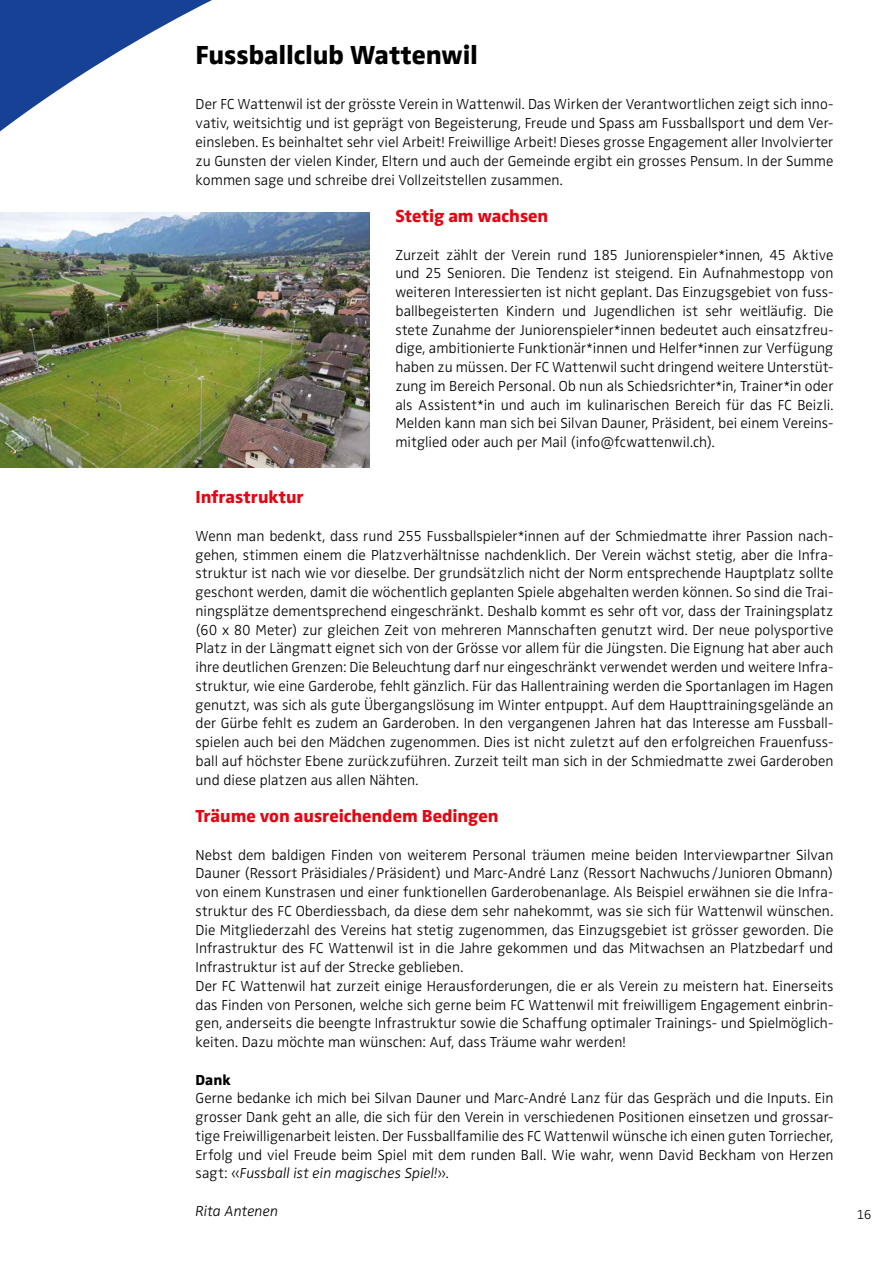
<style>
.page{position:relative;width:893px;height:1263px;background:#fff}
.page>*{position:absolute;margin:0;border:0;box-sizing:border-box;transform-origin:0 0}
.t1{font:800 27px "Zwo Pro";letter-spacing:-.005em;color:#000}
.t2{font:800 18px "Zwo Pro";letter-spacing:-.005em;color:#e30613}
.t3{font:300 15px/18.8px "Zwo Pro";color:#000;text-align:justify}
.t4{font:italic 300 15px "Zwo Pro";color:#000}
.t5{font:800 15px "Zwo Pro";color:#000}
.t6{font:300 13.5px "Zwo Pro";color:#000}
.s1{font-style:italic}
</style>
<div class="page">
<svg style="left:0;top:0;width:212px;height:132px"></svg>
<img style="left:0;top:213px;width:370px;height:255px">
<h1 class="t1" style="left:196px;top:34px;width:284px">Fussballclub Wattenwil</h1>
<p class="t3" style="left:196px;top:94px;width:639px">Der FC Wattenwil ist der grösste Verein in Wattenwil. Das Wirken der Verantwortlichen zeigt sich inno&shy;vativ, weitsichtig und ist geprägt von Begeisterung, Freude und Spass am Fussballsport und dem Ver&shy;einsleben. Es beinhaltet sehr viel Arbeit! Freiwillige Arbeit! Dieses grosse Engagement aller Involvierter zu Gunsten der vielen Kinder, Eltern und auch der Gemeinde ergibt ein grosses Pensum. In der Summe kommen sage und schreibe drei Vollzeitstellen zusammen.</p>
<p class="t2" style="left:395px;top:202px;width:154px">Stetig am wachsen</p>
<p class="t3" style="left:395px;top:244px;width:439px">Zurzeit zählt der Verein rund 185 Juniorenspieler*innen, 45 Aktive und 25 Senioren. Die Tendenz ist steigend. Ein Aufnahmestopp von weiteren Interessierten ist nicht geplant. Das Einzugsgebiet von fuss&shy;ballbegeisterten Kindern und Jugendlichen ist sehr weitläufig. Die stete Zunahme der Juniorenspieler*innen bedeutet auch einsatzfreu&shy;dige, ambitionierte Funktionär*innen und Helfer*innen zur Verfügung haben zu müssen. Der FC Wattenwil sucht dringend weitere Unterstüt&shy;zung im Bereich Personal. Ob nun als Schiedsrichter*in, Trainer*in oder als Assistent*in und auch im kulinarischen Bereich für das FC Beizli.<br>Melden kann man sich bei Silvan Dauner, Präsident, bei einem Vereins&shy;mitglied oder auch per Mail (info@fcwattenwil.ch).</p>
<p class="t2" style="left:196px;top:483px;width:110px">Infrastruktur</p>
<p class="t3" style="left:196px;top:525px;width:639px">Wenn man bedenkt, dass rund 255 Fussballspieler*innen auf der Schmiedmatte ihrer Passion nach&shy;gehen, stimmen einem die Platzverhältnisse nachdenklich. Der Verein wächst stetig, aber die Infra&shy;struktur ist nach wie vor dieselbe. Der grundsätzlich nicht der Norm entsprechende Hauptplatz sollte geschont werden, damit die wöchentlich geplanten Spiele abgehalten werden können. So sind die Trai&shy;ningsplätze dementsprechend eingeschränkt. Deshalb kommt es sehr oft vor, dass der Trainingsplatz (60 x 80 Meter) zur gleichen Zeit von mehreren Mannschaften genutzt wird. Der neue polysportive Platz in der Längmatt eignet sich von der Grösse vor allem für die Jüngsten. Die Eignung hat aber auch ihre deutlichen Grenzen: Die Beleuchtung darf nur eingeschränkt verwendet werden und weitere Infra&shy;struktur, wie eine Garderobe, fehlt gänzlich. Für das Hallentraining werden die Sportanlagen im Hagen genutzt, was sich als gute Übergangslösung im Winter entpuppt. Auf dem Haupttrainingsgelände an der Gürbe fehlt es zudem an Garderoben. In den vergangenen Jahren hat das Interesse am Fussball&shy;spielen auch bei den Mädchen zugenommen. Dies ist nicht zuletzt auf den erfolgreichen Frauenfuss&shy;ball auf höchster Ebene zurückzuführen. Zurzeit teilt man sich in der Schmiedmatte zwei Garderoben und diese platzen aus allen Nähten.</p>
<p class="t2" style="left:196px;top:802px;width:304px">Träume von ausreichendem Bedingen</p>
<p class="t3" style="left:196px;top:844px;width:639px;text-align:left">Nebst dem baldigen Finden von weiterem Personal träumen meine beiden Interviewpartner Silvan Dauner (Ressort Präsidiales/Präsident) und Marc-André Lanz (Ressort Nachwuchs/Junioren Obmann) von einem Kunstrasen und einer funktionellen Garderobenanlage. Als Beispiel erwähnen sie die Infra&shy;struktur des FC Oberdiessbach, da diese dem sehr nahekommt, was sie sich für Wattenwil wünschen.<br>Die Mitgliederzahl des Vereins hat stetig zugenommen, das Einzugsgebiet ist grösser geworden. Die Infrastruktur des FC Wattenwil ist in die Jahre gekommen und das Mitwachsen an Platzbedarf und Infrastruktur ist auf der Strecke geblieben.<br>Der FC Wattenwil hat zurzeit einige Herausforderungen, die er als Verein zu meistern hat. Einerseits das Finden von Personen, welche sich gerne beim FC Wattenwil mit freiwilligem Engagement einbrin&shy;gen, anderseits die beengte Infrastruktur sowie die Schaffung optimaler Trainings- und Spielmöglich&shy;keiten. Dazu möchte man wünschen: Auf, dass Träume wahr werden!</p>
<p class="t5" style="left:196px;top:1068px;width:37px">Dank</p>
<p class="t3" style="left:196px;top:1088px;width:639px">Gerne bedanke ich mich bei Silvan Dauner und Marc-André Lanz für das Gespräch und die Inputs. Ein grosser Dank geht an alle, die sich für den Verein in verschiedenen Positionen einsetzen und grossar&shy;tige Freiwilligenarbeit leisten. Der Fussballfamilie des FC Wattenwil wünsche ich einen guten Torriecher, Erfolg und viel Freude beim Spiel mit dem runden Ball. Wie wahr, wenn David Beckham von Herzen sagt: «<span class="s1">Fussball ist ein magisches Spiel!</span>».</p>
<p class="t4" style="left:196px;top:1199px;width:84px">Rita Antenen</p>
<p class="t6" style="left:857px;top:1204px;width:16px">16</p>
</div>
